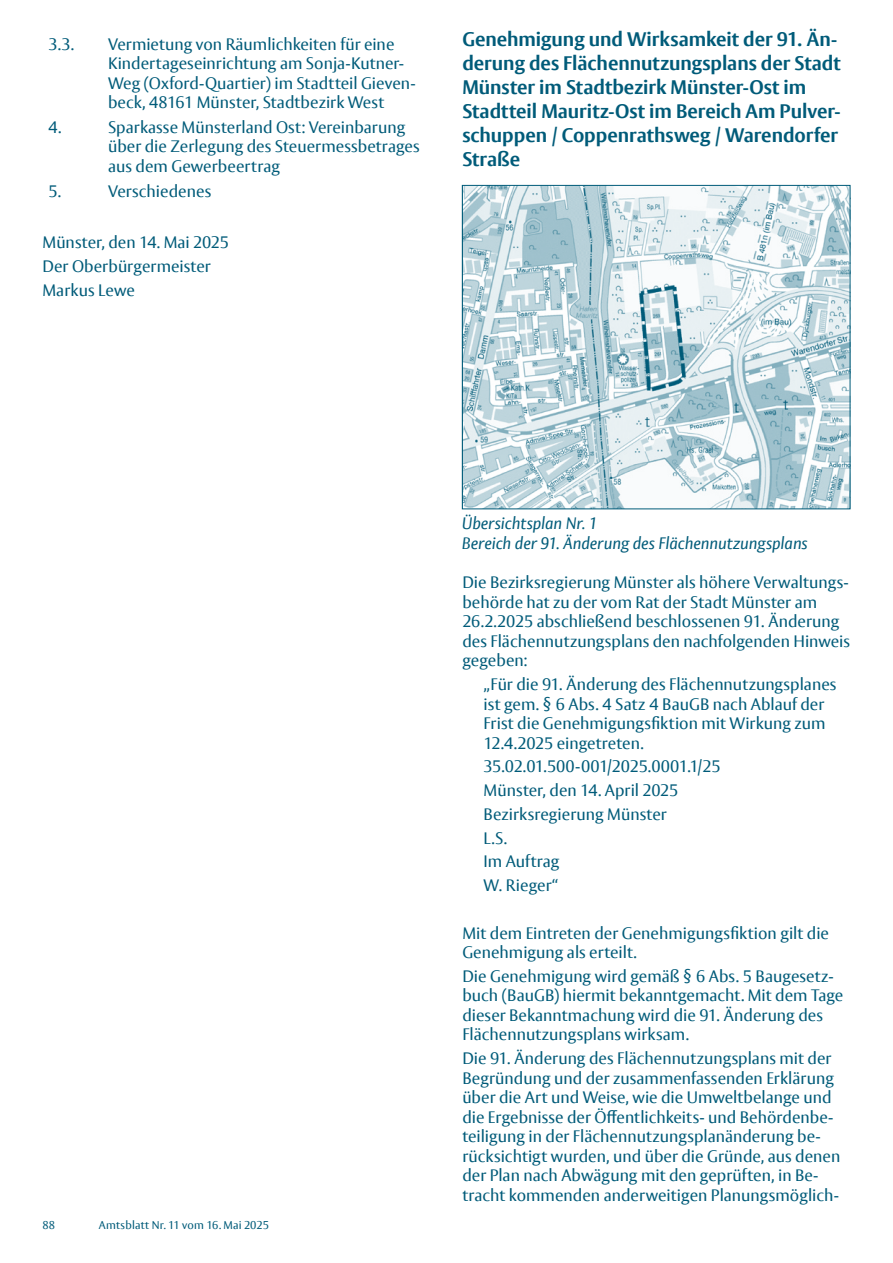
<style>
.page{position:relative;width:893px;height:1263px;background:#fff}
.page>*{position:absolute;margin:0;border:0;box-sizing:border-box;transform-origin:0 0}
.t1{font:700 19.5px/24px "Vesta Pro";letter-spacing:-.005em;color:#005b79}
.t2{font:16.5px/19.5px "Vesta Pro";color:#005b79}
.t3{font:italic 16.5px/19.5px "Vesta Pro";letter-spacing:-.005em;color:#005b79}
.t4{font:11.25px "Vesta Pro";letter-spacing:.015em;color:#005b79}
</style>
<div class="page">
<img style="left:464px;top:187px;width:384px;height:320px">
<div style="left:462px;top:185px;width:388px;height:324px;border:1px solid #005b79"></div>
<p class="t2" style="left:49px;top:34px;width:27px">3.3.</p>
<p class="t2" style="left:108px;top:34px;width:309px">Vermietung von Räumlichkeiten für eine Kindertageseinrichtung am Sonja-Kutner-Weg (Oxford-Quartier) im Stadtteil Gieven&shy;beck, 48161 Münster, Stadtbezirk West</p>
<p class="t2" style="left:49px;top:117px;width:14px">4.</p>
<p class="t2" style="left:108px;top:117px;width:313px">Sparkasse Münsterland Ost: Vereinbarung über die Zerlegung des Steuermessbetrages aus dem Gewerbeertrag</p>
<p class="t2" style="left:49px;top:181px;width:14px">5.</p>
<p class="t2" style="left:108px;top:181px;width:105px">Verschiedenes</p>
<p class="t2" style="left:43px;top:231px;width:188px;line-height:23.7px">Münster, den 14. Mai 2025<br>Der Oberbürgermeister<br>Markus Lewe</p>
<p class="t1" style="left:462px;top:27px;width:380px">Genehmigung und Wirksamkeit der 91. Än&shy;derung des Flächennutzungsplans der Stadt Münster im Stadtbezirk Münster-Ost im Stadtteil Mauritz-Ost im Bereich Am Pulver&shy;schuppen / Coppenrathsweg / Warendorfer Straße</p>
<p class="t4" style="left:43px;top:1218px;width:14px">88</p>
<p class="t4" style="left:99px;top:1218px;width:172px">Amtsblatt Nr. 11 vom 16. Mai 2025</p>
<p class="t3" style="left:462px;top:514px;width:347px">Übersichtsplan Nr. 1<br>Bereich der 91. Änderung des Flächennutzungsplans</p>
<p class="t2" style="left:462px;top:572px;width:389px">Die Bezirksregierung Münster als höhere Verwaltungs&shy;behörde hat zu der vom Rat der Stadt Münster am 26.2.2025 abschließend beschlossenen 91. Änderung des Flächennutzungsplans den nachfolgenden Hinweis gegeben:</p>
<p class="t2" style="left:484px;top:674px;width:354px">„Für die 91. Änderung des Flächennutzungsplanes ist gem. § 6 Abs. 4 Satz 4 BauGB nach Ablauf der Frist die Genehmigungsfiktion mit Wirkung zum 12.4.2025 eingetreten.</p>
<p class="t2" style="left:484px;top:754px;width:239px;line-height:23.7px">35.02.01.500-001/2025.0001.1/25<br>Münster, den 14. April 2025<br>Bezirksregierung Münster<br>L.S.<br>Im Auftrag<br>W. Rieger“</p>
<p class="t2" style="left:462px;top:923px;width:368px">Mit dem Eintreten der Genehmigungsfiktion gilt die<br>Genehmigung als erteilt.</p>
<p class="t2" style="left:462px;top:966px;width:383px">Die Genehmigung wird gemäß § 6 Abs. 5 Baugesetz&shy;buch (BauGB) hiermit bekanntgemacht. Mit dem Tage dieser Bekanntmachung wird die 91. Änderung des Flächennutzungsplans wirksam.</p>
<p class="t2" style="left:462px;top:1048px;width:379px">Die 91. Änderung des Flächennutzungsplans mit der Begründung und der zusammenfassenden Erklärung über die Art und Weise, wie die Umweltbelange und die Ergebnisse der Öffentlichkeits- und Behördenbe&shy;teiligung in der Flächennutzungsplanänderung be&shy;rücksichtigt wurden, und über die Gründe, aus denen der Plan nach Abwägung mit den geprüften, in Be&shy;tracht kommenden anderweitigen Planungsmöglich-</p>
</div>
